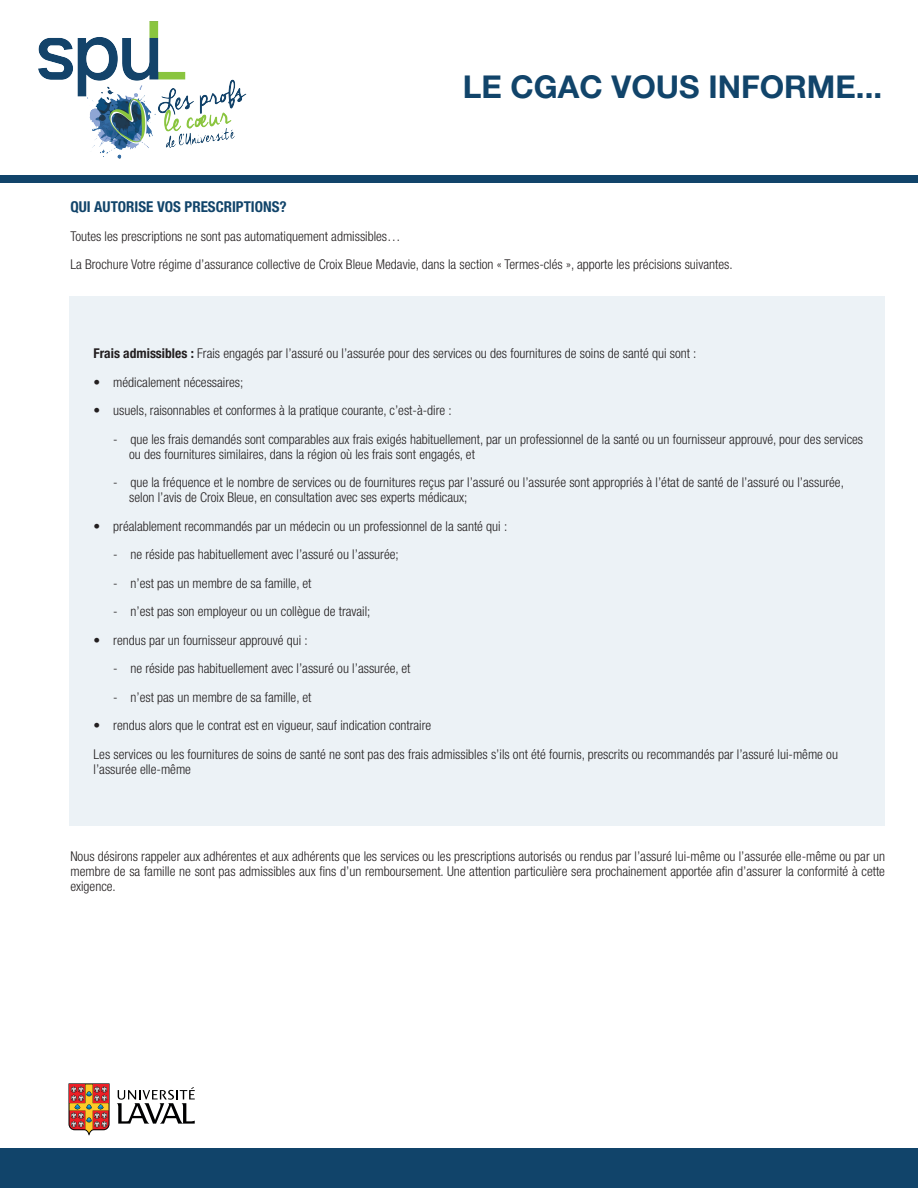
<style>
.page{position:relative;width:918px;height:1188px;background:#fff}
.page>*{position:absolute;margin:0;border:0;box-sizing:border-box;transform-origin:0 0}
.t1{font:700 31.5px "Helvetica Neue";color:#11446a}
.t2{font:700 condensed 15px "Helvetica Neue LT Std";color:#11446a}
.t3{font:300 condensed 13.5px/15px "Helvetica Neue LT Std";color:#231f20}
.s1{font-weight:700}
</style>
<div class="page">
<div style="left:70px;top:296px;width:815px;height:529px;background:#ecf2f6"></div>
<svg style="left:117px;top:1087px;width:78px;height:37px"></svg>
<svg style="left:69px;top:1083px;width:41px;height:52px;background:#be6f50"></svg>
<div style="left:0;top:175px;width:918px;height:8px;background:#11446a"></div>
<img style="left:38px;top:21px;width:209px;height:138px">
<div style="left:0;top:1149px;width:918px;height:39px;background:#11446a"></div>
<h1 class="t1" style="left:463px;top:68px;width:421px">LE CGAC VOUS INFORME...</h1>
<p class="t2" style="left:70px;top:198px;width:218px">QUI AUTORISE VOS PRESCRIPTIONS?</p>
<p class="t3" style="left:70px;top:221px;width:664px;line-height:28.5px">Toutes les prescriptions ne sont pas automatiquement admissibles…<br>La Brochure Votre régime d’assurance collective de Croix Bleue Medavie, dans la section « Termes-clés », apporte les précisions suivantes.</p>
<p class="t3" style="left:94px;top:346px;width:604px"><span class="s1">Frais admissibles :</span> Frais engagés par l’assuré ou l’assurée pour des services ou des fournitures de soins de santé qui sont :</p>
<p class="t3" style="left:94px;top:375px;width:151px">• médicalement nécessaires;</p>
<p class="t3" style="left:94px;top:403px;width:360px">• usuels, raisonnables et conformes à la pratique courante, c’est-à-dire :</p>
<p class="t3" style="left:129px;top:432px;width:735px;text-indent:-16px">- que les frais demandés sont comparables aux frais exigés habituellement, par un professionnel de la santé ou un fournisseur approuvé, pour des services ou des fournitures similaires, dans la région où les frais sont engagés, et</p>
<p class="t3" style="left:129px;top:475px;width:716px;text-indent:-16px">- que la fréquence et le nombre de services ou de fournitures reçus par l’assuré ou l’assurée sont appropriés à l’état de santé de l’assuré ou l’assurée, selon l’avis de Croix Bleue, en consultation avec ses experts médicaux;</p>
<p class="t3" style="left:94px;top:519px;width:415px">• préalablement recommandés par un médecin ou un professionnel de la santé qui :</p>
<p class="t3" style="left:113px;top:547px;width:287px">- ne réside pas habituellement avec l’assuré ou l’assurée;</p>
<p class="t3" style="left:113px;top:576px;width:200px">- n’est pas un membre de sa famille, et</p>
<p class="t3" style="left:113px;top:604px;width:259px">- n’est pas son employeur ou un collègue de travail;</p>
<p class="t3" style="left:94px;top:633px;width:216px">• rendus par un fournisseur approuvé qui :</p>
<p class="t3" style="left:113px;top:661px;width:299px">- ne réside pas habituellement avec l’assuré ou l’assurée, et</p>
<p class="t3" style="left:113px;top:690px;width:200px">- n’est pas un membre de sa famille, et</p>
<p class="t3" style="left:94px;top:711px;width:746px;line-height:28.5px">• rendus alors que le contrat est en vigueur, sauf indication contraire<br>Les services ou les fournitures de soins de santé ne sont pas des frais admissibles s’ils ont été fournis, prescrits ou recommandés par l’assuré lui-même ou</p>
<p class="t3" style="left:94px;top:762px;width:99px">l’assurée elle-même</p>
<p class="t3" style="left:70px;top:849px;width:816px;text-align:justify">Nous désirons rappeler aux adhérentes et aux adhérents que les services ou les prescriptions autorisés ou rendus par l’assuré lui-même ou l’assurée elle-même ou par un membre de sa famille ne sont pas admissibles aux fins d’un remboursement. Une attention particulière sera prochainement apportée afin d’assurer la conformité à cette exigence.</p>
</div>
